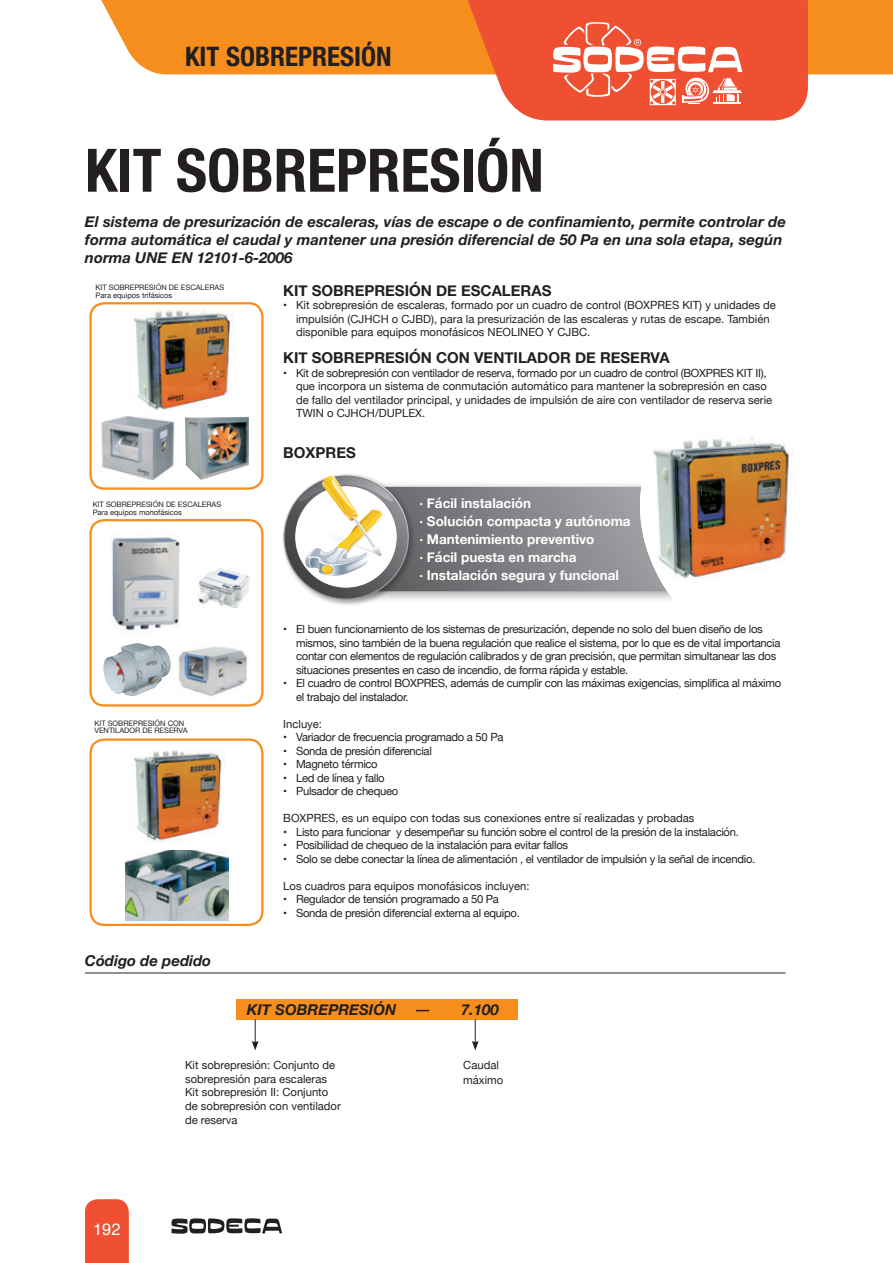
<style>
.page{position:relative;width:893px;height:1263px;background:#fff}
.page>*{position:absolute;margin:0;border:0;box-sizing:border-box;transform-origin:0 0}
.CAPÇALERA_NOM{font:700 condensed 60px "Helvetica Neue";color:#231f20}
.t1{font:700 condensed 27px "Helvetica Neue";color:#231f20}
.t2{font:16.5px "Helvetica";color:#fff}
.TEXT_TITOL{font:italic 700 15px/18px "Helvetica Neue";color:#231f20}
.TEXT_SUBTITOL8PT{font:700 15px "Helvetica Neue";color:#231f20}
.SUBTITOL{font:italic 700 15px "Helvetica Neue";color:#231f20}
.TEXT_SUBTITOL8PT-2{font:700 13.5px "Helvetica Neue";color:#fff}
.TEXT_SUBTITOL8PT-3{font:11.25px/13.5px "Helvetica Neue";letter-spacing:-.025em;color:#231f20}
.TEXT_SUBTITOL8PT-4{font:11.25px/13.5px "Helvetica Neue";color:#231f20}
.Peu_Index{font:7.5px/7.5px "Helvetica Neue";color:#231f20}
</style>
<div class="page">
<div style="left:85px;top:1199px;width:44px;height:64px;background:#ef5032"></div>
<svg style="left:171px;top:1218px;width:111px;height:16px"></svg>
<div style="left:101px;top:0;width:792px;height:74px;background:#f68e1e"></div>
<svg style="left:456px;top:0;width:352px;height:120px;background:#f17053"></svg>
<img style="left:185px;top:417px;width:64px;height:63px">
<img style="left:101px;top:416px;width:74px;height:65px">
<img style="left:134px;top:309px;width:99px;height:101px">
<img style="left:126px;top:850px;width:103px;height:70px">
<img style="left:133px;top:749px;width:92px;height:93px">
<div style="left:331px;top:481px;width:468px;height:122px;background:#231f20;opacity:.4"></div>
<svg style="left:416px;top:487px;width:177px;height:104px;background:#7d7f82"></svg>
<div style="left:282px;top:472px;width:134px;height:135px;background:#231f20;opacity:.4"></div>
<svg style="left:283px;top:474px;width:126px;height:126px"></svg>
<svg style="left:285px;top:475px;width:123px;height:123px;background:#606162"></svg>
<div style="left:296px;top:487px;width:100px;height:100px;background:#fff;border-radius:50%"></div>
<svg style="left:294px;top:476px;width:104px;height:102px"></svg>
<hr style="left:85px;top:973px;width:700px;height:1px;background:#231f20">
<div style="left:236px;top:998px;width:282px;height:21px;background:#f68e1e"></div>
<svg style="left:252px;top:1019px;width:7px;height:31px"></svg>
<svg style="left:416px;top:1010px;width:13px;height:1px"></svg>
<svg style="left:472px;top:1019px;width:7px;height:31px"></svg>
<div style="left:89px;top:302px;width:175px;height:188px;border:2px solid #f68e1e;border-radius:14px"></div>
<svg style="left:593px;top:481px;width:206px;height:122px;fill:#9b9ca0"></svg>
<img style="left:638px;top:437px;width:161px;height:155px">
<div style="left:89px;top:519px;width:175px;height:188px;border:2px solid #f68e1e;border-radius:14px"></div>
<img style="left:111px;top:537px;width:69px;height:95px">
<img style="left:178px;top:646px;width:69px;height:50px">
<img style="left:103px;top:643px;width:68px;height:53px">
<img style="left:198px;top:568px;width:51px;height:40px">
<div style="left:89px;top:738px;width:175px;height:188px;border:2px solid #f68e1e;border-radius:14px"></div>
<p class="t1" style="left:185px;top:40px;width:208px">KIT SOBREPRESIÓN</p>
<p class="CAPÇALERA_NOM" style="left:85px;top:121px;width:460px">KIT SOBREPRESIÓN</p>
<p class="TEXT_TITOL" style="left:85px;top:213px;width:702px">El sistema de presurización de escaleras, vías de escape o de confinamiento, permite controlar de forma automática el caudal y mantener una presión diferencial de 50 Pa en una sola etapa, según norma UNE EN 12101-6-2006</p>
<p class="Peu_Index" style="left:96px;top:284px;width:130px">KIT SOBREPRESIÓN DE ESCALERAS</p>
<p class="Peu_Index" style="left:96px;top:292px;width:78px">Para equipos trifásicos</p>
<p class="Peu_Index" style="left:93px;top:501px;width:130px">KIT SOBREPRESIÓN DE ESCALERAS</p>
<p class="Peu_Index" style="left:93px;top:509px;width:91px">Para equipos monofásicos</p>
<p class="Peu_Index" style="left:94px;top:720px;width:95px">KIT SOBREPRESIÓN CON<br>VENTILADOR DE RESERVA</p>
<p class="SUBTITOL" style="left:85px;top:949px;width:128px">Código de pedido</p>
<p class="TEXT_SUBTITOL8PT" style="left:283px;top:279px;width:270px">KIT SOBREPRESIÓN DE ESCALERAS</p>
<p class="TEXT_SUBTITOL8PT-4" style="left:296px;top:299px;width:481px;text-indent:-13px">• Kit sobrepresión de escaleras, formado por un cuadro de control (BOXPRES KIT) y unidades de impulsión (CJHCH o CJBD), para la presurización de las escaleras y rutas de escape. También disponible para equipos monofásicos NEOLINEO Y CJBC.</p>
<p class="TEXT_SUBTITOL8PT" style="left:283px;top:346px;width:388px">KIT SOBREPRESIÓN CON VENTILADOR DE RESERVA</p>
<p class="TEXT_SUBTITOL8PT-4" style="left:296px;top:367px;width:478px;text-indent:-13px">• Kit de sobrepresión con ventilador de reserva, formado por un cuadro de control (BOXPRES KIT II), que incorpora un sistema de conmutación automático para mantener la sobrepresión en caso de fallo del ventilador principal, y unidades de impulsión de aire con ventilador de reserva serie TWIN o CJHCH/DUPLEX.</p>
<p class="TEXT_SUBTITOL8PT" style="left:283px;top:441px;width:74px">BOXPRES</p>
<p class="TEXT_SUBTITOL8PT-2" style="left:419px;top:492px;width:113px">· Fácil instalación</p>
<p class="TEXT_SUBTITOL8PT-2" style="left:419px;top:510px;width:213px">· Solución compacta y autónoma</p>
<p class="TEXT_SUBTITOL8PT-2" style="left:419px;top:528px;width:176px">· Mantenimiento preventivo</p>
<p class="TEXT_SUBTITOL8PT-2" style="left:419px;top:546px;width:159px">· Fácil puesta en marcha</p>
<p class="TEXT_SUBTITOL8PT-2" style="left:419px;top:564px;width:201px">· Instalación segura y funcional</p>
<p class="TEXT_SUBTITOL8PT-3" style="left:296px;top:623px;width:486px;text-indent:-13px">• El buen funcionamiento de los sistemas de presurización, depende no solo del buen diseño de los mismos, sino también de la buena regulación que realice el sistema, por lo que es de vital importancia contar con elementos de regulación calibrados y de gran precisión, que permitan simultanear las dos situaciones presentes en caso de incendio, de forma rápida y estable.</p>
<p class="TEXT_SUBTITOL8PT-3" style="left:296px;top:677px;width:487px;text-indent:-13px">• El cuadro de control BOXPRES, además de cumplir con las máximas exigencias, simplifica al máximo el trabajo del instalador.</p>
<p class="TEXT_SUBTITOL8PT-4" style="left:283px;top:718px;width:40px">Incluye:</p>
<p class="TEXT_SUBTITOL8PT-3" style="left:283px;top:731px;width:222px">• Variador de frecuencia programado a 50 Pa</p>
<p class="TEXT_SUBTITOL8PT-3" style="left:283px;top:745px;width:150px">• Sonda de presión diferencial</p>
<p class="TEXT_SUBTITOL8PT-3" style="left:283px;top:758px;width:96px">• Magneto térmico</p>
<p class="TEXT_SUBTITOL8PT-3" style="left:283px;top:772px;width:103px">• Led de línea y fallo</p>
<p class="TEXT_SUBTITOL8PT-3" style="left:283px;top:785px;width:117px">• Pulsador de chequeo</p>
<p class="TEXT_SUBTITOL8PT-4" style="left:283px;top:812px;width:413px">BOXPRES, es un equipo con todas sus conexiones entre sí realizadas y probadas</p>
<p class="TEXT_SUBTITOL8PT-3" style="left:283px;top:826px;width:457px">• Listo para funcionar y desempeñar su función sobre el control de la presión de la instalación.</p>
<p class="TEXT_SUBTITOL8PT-3" style="left:283px;top:839px;width:286px">• Posibilidad de chequeo de la instalación para evitar fallos</p>
<p class="TEXT_SUBTITOL8PT-3" style="left:283px;top:853px;width:473px">• Solo se debe conectar la línea de alimentación , el ventilador de impulsión y la señal de incendio.</p>
<p class="TEXT_SUBTITOL8PT-4" style="left:283px;top:880px;width:248px">Los cuadros para equipos monofásicos incluyen:</p>
<p class="TEXT_SUBTITOL8PT-3" style="left:283px;top:893px;width:217px">• Regulador de tensión programado a 50 Pa</p>
<p class="TEXT_SUBTITOL8PT-3" style="left:283px;top:907px;width:238px">• Sonda de presión diferencial externa al equipo.</p>
<p class="TEXT_TITOL" style="left:247px;top:1001px;width:151px">KIT SOBREPRESIÓN</p>
<p class="TEXT_TITOL" style="left:461px;top:1001px;width:39px">7.100</p>
<h3 class="t2" style="left:93px;top:1216px;width:29px">192</h3>
<p class="TEXT_SUBTITOL8PT-4" style="left:185px;top:1059px;width:152px">Kit sobrepresión: Conjunto de sobrepresión para escaleras</p>
<p class="TEXT_SUBTITOL8PT-4" style="left:185px;top:1086px;width:157px">Kit sobrepresión II: Conjunto de sobrepresión con ventilador de reserva</p>
<p class="TEXT_SUBTITOL8PT-4" style="left:463px;top:1059px;width:42px;line-height:15px">Caudal máximo</p>
</div>
